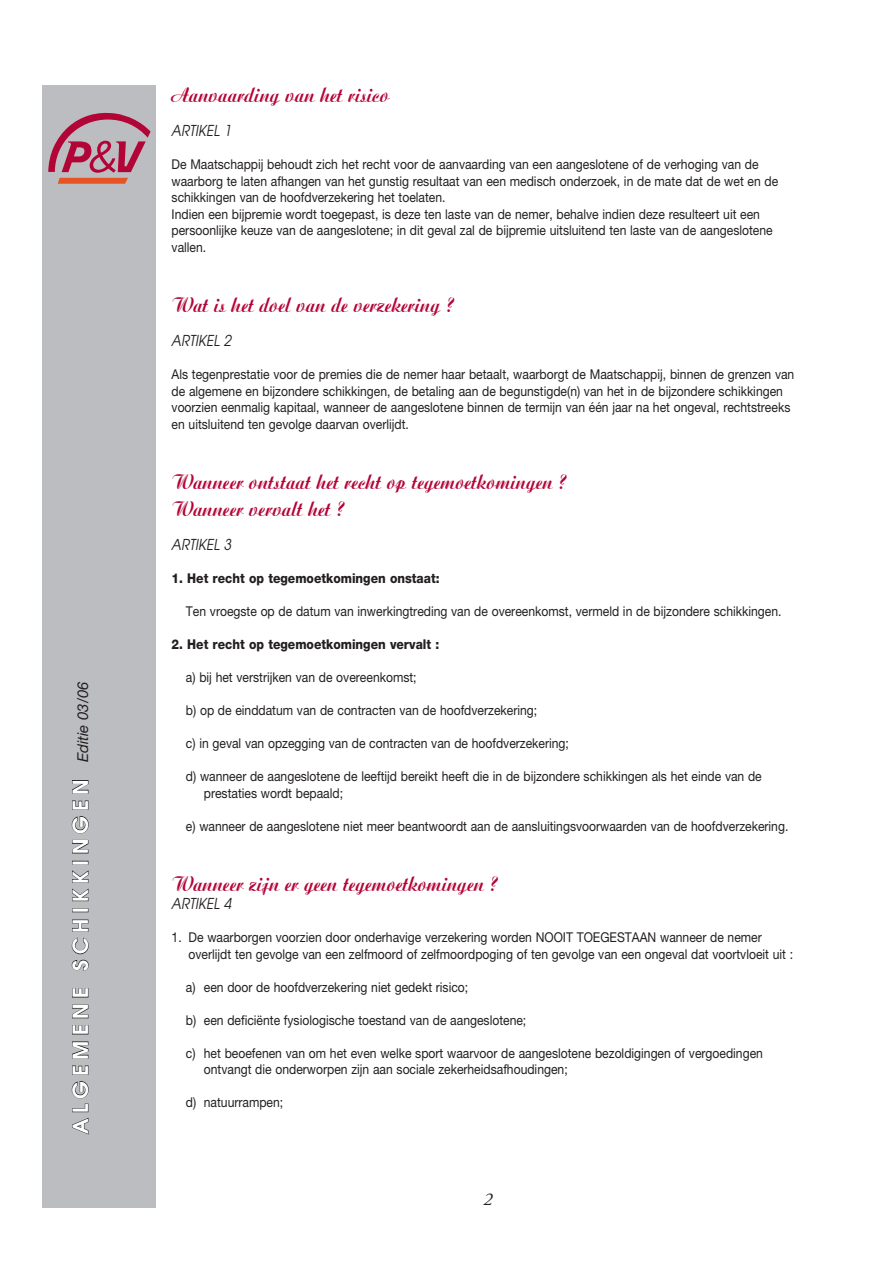
<style>
.page{position:relative;width:893px;height:1263px;background:#fff}
.page>*{position:absolute;margin:0;border:0;box-sizing:border-box;transform-origin:0 0}
.t1{font:22.5px/27px "Aritus D Bold";color:#b30437;scale:.9 1}
.t2{font:700 21px "Te X Gyre Adventor";letter-spacing:.25em;color:#fff}
.t3{font:italic 18px "Adobe Garamond Pro";color:#231f20}
.t4{font:italic 15px "Te X Gyre Adventor";color:#231f20;scale:.9 1}
.t5{font:13.5px/16.5px "Helvetica Neue LT Std";color:#231f20;scale:.9 1}
.t6{font:800 13.5px "Helvetica Neue LT Std";color:#231f20;scale:.9 1}
.s1{font-family:"Helvetica Neue LT Std";font-weight:400;font-style:italic;font-size:15px;color:#231f20}
</style>
<div class="page">
<div style="left:43px;top:85px;width:113px;height:1123px;background:#bcbdc0"></div>
<svg style="left:71px;top:1081px;width:18px;height:54px"></svg>
<svg style="left:72px;top:1065px;width:17px;height:10px"></svg>
<svg style="left:72px;top:1041px;width:17px;height:18px"></svg>
<svg style="left:72px;top:1025px;width:17px;height:10px"></svg>
<svg style="left:72px;top:1004px;width:17px;height:14px"></svg>
<svg style="left:72px;top:988px;width:17px;height:10px"></svg>
<svg style="left:71px;top:919px;width:18px;height:52px"></svg>
<div style="left:72px;top:908px;width:16px;height:4px;border:1px solid #231f20"></div>
<svg style="left:72px;top:870px;width:17px;height:31px"></svg>
<div style="left:72px;top:861px;width:16px;height:3px;border:1px solid #231f20"></div>
<svg style="left:72px;top:840px;width:17px;height:14px"></svg>
<svg style="left:71px;top:816px;width:18px;height:18px"></svg>
<svg style="left:72px;top:800px;width:17px;height:10px"></svg>
<svg style="left:72px;top:780px;width:17px;height:14px"></svg>
<svg style="left:49px;top:113px;width:102px;height:71px"></svg>
<h2 class="t2" style="left:62px;top:1134px;width:454px;rotate:-90deg">ALGEMENE SCHIKKINGEN <span class="s1">Editie 03/06</span></h2>
<h1 class="t1" style="left:172px;top:81px;width:243px">Aanvaarding van het risico</h1>
<p class="t4" style="left:172px;top:119px;width:68px">ARTIKEL 1</p>
<p class="t5" style="left:172px;top:156px;width:676px">De Maatschappij behoudt zich het recht voor de aanvaarding van een aangeslotene of de verhoging van de waarborg te laten afhangen van het gunstig resultaat van een medisch onderzoek, in de mate dat de wet en de schikkingen van de hoofdverzekering het toelaten.<br>Indien een bijpremie wordt toegepast, is deze ten laste van de nemer, behalve indien deze resulteert uit een persoonlijke keuze van de aangeslotene; in dit geval zal de bijpremie uitsluitend ten laste van de aangeslotene vallen.</p>
<h1 class="t1" style="left:172px;top:291px;width:314px">Wat is het doel van de verzekering ?</h1>
<p class="t4" style="left:172px;top:329px;width:68px">ARTIKEL 2</p>
<p class="t5" style="left:172px;top:366px;width:693px">Als tegenprestatie voor de premies die de nemer haar betaalt, waarborgt de Maatschappij, binnen de grenzen van de algemene en bijzondere schikkingen, de betaling aan de begunstigde(n) van het in de bijzondere schikkingen voorzien eenmalig kapitaal, wanneer de aangeslotene binnen de termijn van één jaar na het ongeval, rechtstreeks en uitsluitend ten gevolge daarvan overlijdt.</p>
<h1 class="t1" style="left:172px;top:468px;width:439px">Wanneer ontstaat het recht op tegemoetkomingen ?<br>Wanneer vervalt het ?</h1>
<p class="t4" style="left:172px;top:533px;width:68px">ARTIKEL 3</p>
<p class="t6" style="left:172px;top:571px;width:299px">1. Het recht op tegemoetkomingen onstaat:</p>
<p class="t5" style="left:186px;top:603px;width:663px">Ten vroegste op de datum van inwerkingtreding van de overeenkomst, vermeld in de bijzondere schikkingen.</p>
<p class="t6" style="left:172px;top:637px;width:299px">2. Het recht op tegemoetkomingen vervalt :</p>
<p class="t5" style="left:186px;top:669px;width:258px">a) bij het verstrijken van de overeenkomst;</p>
<p class="t5" style="left:186px;top:702px;width:392px">b) op de einddatum van de contracten van de hoofdverzekering;</p>
<p class="t5" style="left:186px;top:735px;width:427px">c) in geval van opzegging van de contracten van de hoofdverzekering;</p>
<p class="t5" style="left:204px;top:768px;width:621px;text-indent:-18px">d) wanneer de aangeslotene de leeftijd bereikt heeft die in de bijzondere schikkingen als het einde van de prestaties wordt bepaald;</p>
<p class="t5" style="left:186px;top:818px;width:671px">e) wanneer de aangeslotene niet meer beantwoordt aan de aansluitingsvoorwaarden van de hoofdverzekering.</p>
<h1 class="t1" style="left:172px;top:870px;width:363px">Wanneer zijn er geen tegemoetkomingen ?</h1>
<p class="t4" style="left:172px;top:892px;width:68px">ARTIKEL 4</p>
<p class="t5" style="left:189px;top:929px;width:673px;text-indent:-17px">1. De waarborgen voorzien door onderhavige verzekering worden NOOIT TOEGESTAAN wanneer de nemer overlijdt ten gevolge van een zelfmoord of zelfmoordpoging of ten gevolge van een ongeval dat voortvloeit uit :</p>
<p class="t5" style="left:186px;top:978px;width:315px">a) een door de hoofdverzekering niet gedekt risico;</p>
<p class="t5" style="left:186px;top:1011px;width:380px">b) een deficiënte fysiologische toestand van de aangeslotene;</p>
<p class="t5" style="left:204px;top:1044px;width:623px;text-indent:-18px">c) het beoefenen van om het even welke sport waarvoor de aangeslotene bezoldigingen of vergoedingen ontvangt die onderworpen zijn aan sociale zekerheidsafhoudingen;</p>
<p class="t5" style="left:186px;top:1094px;width:110px">d) natuurrampen;</p>
<h3 class="t3" style="left:483px;top:1189px;width:10px">2</h3>
</div>
